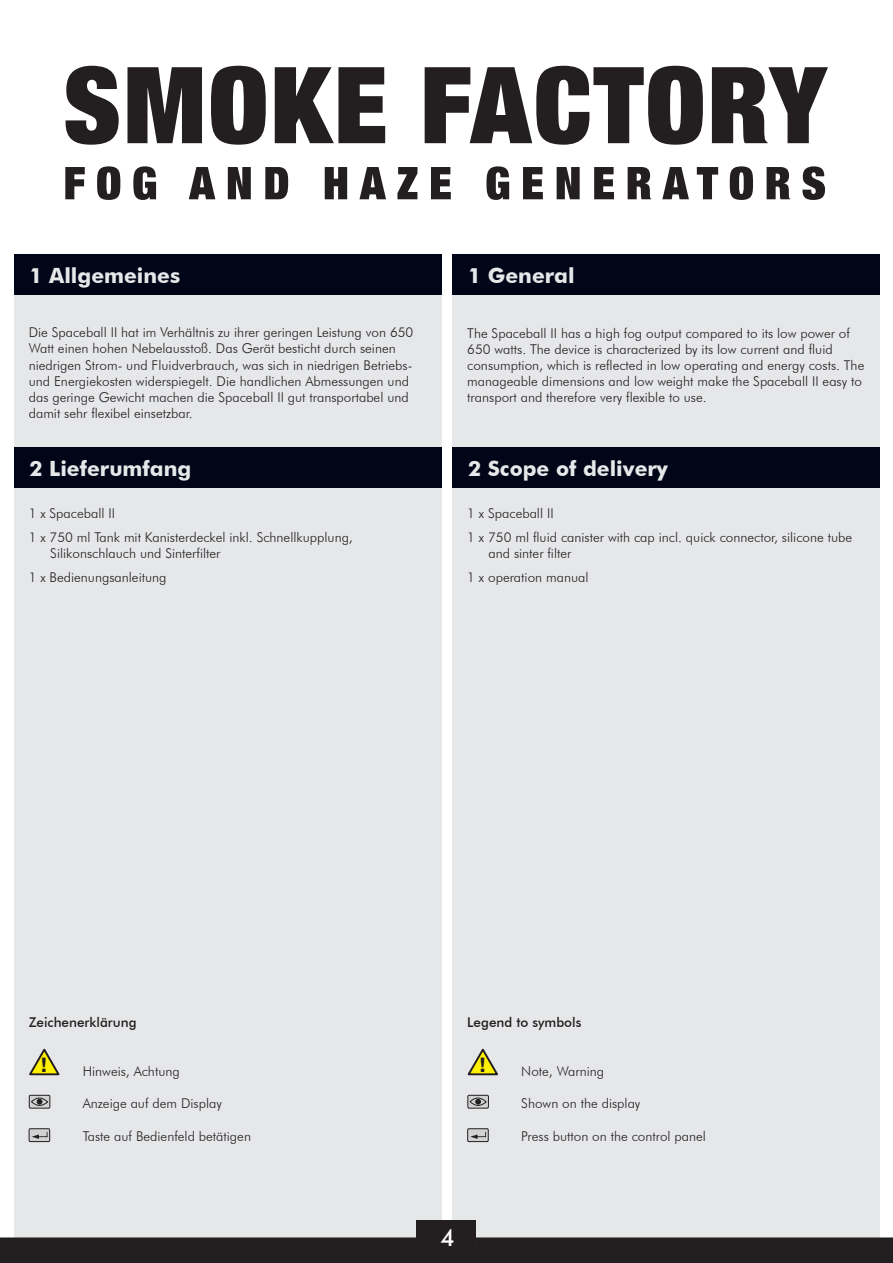
<style>
.page{position:relative;width:893px;height:1263px;background:#fff}
.page>*{position:absolute;margin:0;border:0;box-sizing:border-box;transform-origin:0 0}
.t1{font:500 23.7px "Futura BT";color:#fff}
.t2{font:700 21px "Futura Md BT";color:#e6e7e9}
.t3{font:900 condensed 19.2px "Swiss 721 BT";color:#231f20}
.t4{font:300 13.5px/16.2px "Futura BT";color:#231f20}
.t5{font:500 13.5px "Futura BT";color:#231f20}
</style>
<div class="page">
<div style="left:14px;top:254px;width:428px;height:989px;background:#e6e7e9"></div>
<div style="left:453px;top:254px;width:427px;height:989px;background:#e6e7e9"></div>
<div style="left:417px;top:1220px;width:59px;height:43px;background:#231f20"></div>
<div style="left:14px;top:254px;width:428px;height:41px;background:#000618"></div>
<div style="left:14px;top:447px;width:428px;height:41px;background:#000618"></div>
<div style="left:453px;top:254px;width:427px;height:41px;background:#000618"></div>
<div style="left:453px;top:447px;width:427px;height:41px;background:#000618"></div>
<svg style="left:29px;top:1048px;width:31px;height:28px"></svg>
<svg style="left:467px;top:1048px;width:31px;height:28px"></svg>
<svg style="left:28px;top:1094px;width:23px;height:15px"></svg>
<svg style="left:467px;top:1094px;width:22px;height:15px"></svg>
<svg style="left:28px;top:1128px;width:23px;height:14px"></svg>
<svg style="left:467px;top:1128px;width:22px;height:14px"></svg>
<svg style="left:66px;top:66px;width:53px;height:79px"></svg>
<svg style="left:127px;top:67px;width:75px;height:76px;background:#464243"></svg>
<svg style="left:211px;top:66px;width:55px;height:79px"></svg>
<svg style="left:275px;top:67px;width:110px;height:76px"></svg>
<svg style="left:425px;top:66px;width:278px;height:79px"></svg>
<svg style="left:712px;top:67px;width:116px;height:76px"></svg>
<svg style="left:65px;top:167px;width:20px;height:32px"></svg>
<svg style="left:97px;top:166px;width:23px;height:34px"></svg>
<svg style="left:133px;top:166px;width:23px;height:34px"></svg>
<svg style="left:189px;top:167px;width:26px;height:32px"></svg>
<svg style="left:228px;top:167px;width:23px;height:32px"></svg>
<svg style="left:265px;top:167px;width:23px;height:32px"></svg>
<svg style="left:325px;top:167px;width:22px;height:32px"></svg>
<svg style="left:359px;top:167px;width:27px;height:32px"></svg>
<svg style="left:397px;top:167px;width:20px;height:32px"></svg>
<svg style="left:431px;top:167px;width:20px;height:32px"></svg>
<svg style="left:486px;top:166px;width:23px;height:34px"></svg>
<svg style="left:523px;top:167px;width:20px;height:32px"></svg>
<svg style="left:557px;top:167px;width:23px;height:32px"></svg>
<svg style="left:594px;top:167px;width:20px;height:32px"></svg>
<svg style="left:628px;top:167px;width:23px;height:32px"></svg>
<svg style="left:662px;top:167px;width:27px;height:32px"></svg>
<svg style="left:697px;top:167px;width:21px;height:32px"></svg>
<svg style="left:730px;top:166px;width:23px;height:34px"></svg>
<svg style="left:767px;top:167px;width:23px;height:32px"></svg>
<svg style="left:802px;top:166px;width:23px;height:34px"></svg>
<div style="left:0;top:1237px;width:893px;height:26px;background:#231f20"></div>
<h2 class="t2" style="left:30px;top:263px;width:152px">1 Allgemeines</h2>
<h2 class="t2" style="left:468px;top:263px;width:108px">1 General</h2>
<p class="t4" style="left:29px;top:324px;width:386px">Die Spaceball II hat im Verhältnis zu ihrer geringen Leistung von 650<br>Watt einen hohen Nebelausstoß. Das Gerät besticht durch seinen niedrigen Strom- und Fluidverbrauch, was sich in niedrigen Betriebs&shy;und Energiekosten widerspiegelt. Die handlichen Abmessungen und das geringe Gewicht machen die Spaceball II gut transportabel und damit sehr flexibel einsetzbar.</p>
<p class="t4" style="left:467px;top:325px;width:399px">The Spaceball II has a high fog output compared to its low power of 650 watts. The device is characterized by its low current and fluid consumption, which is reflected in low operating and energy costs. The manageable dimensions and low weight make the Spaceball II easy to transport and therefore very flexible to use.</p>
<h2 class="t2" style="left:30px;top:456px;width:163px">2 Lieferumfang</h2>
<p class="t4" style="left:29px;top:500px;width:325px;line-height:24.3px">1 x Spaceball II<br>1 x 750 ml Tank mit Kanisterdeckel inkl. Schnellkupplung,</p>
<p class="t4" style="left:29px;top:541px;width:193px;line-height:24.3px;text-indent:22px">Silikonschlauch und Sinterfilter<br>1 x Bedienungsanleitung</p>
<h2 class="t2" style="left:468px;top:456px;width:201px">2 Scope of delivery</h2>
<p class="t4" style="left:467px;top:500px;width:386px;line-height:24.3px">1 x Spaceball II<br>1 x 750 ml fluid canister with cap incl. quick connector, silicone tube</p>
<p class="t4" style="left:467px;top:541px;width:123px;line-height:24.3px;text-align:center">and sinter filter<br>1 x operation manual</p>
<p class="t5" style="left:29px;top:1014px;width:109px">Zeichenerklärung</p>
<p class="t4" style="left:83px;top:1063px;width:99px">Hinweis, Achtung</p>
<p class="t4" style="left:83px;top:1095px;width:141px">Anzeige auf dem Display</p>
<p class="t4" style="left:83px;top:1127px;width:170px">Taste auf Bedienfeld betätigen</p>
<p class="t5" style="left:467px;top:1014px;width:116px">Legend to symbols</p>
<p class="t4" style="left:521px;top:1063px;width:84px">Note, Warning</p>
<p class="t4" style="left:521px;top:1095px;width:121px">Shown on the display</p>
<p class="t4" style="left:521px;top:1127px;width:186px">Press button on the control panel</p>
<h3 class="t3" style="left:41px;top:1053px;width:8px">!</h3>
<h3 class="t3" style="left:479px;top:1053px;width:8px">!</h3>
<h1 class="t1" style="left:441px;top:1223px;width:16px">4</h1>
</div>
